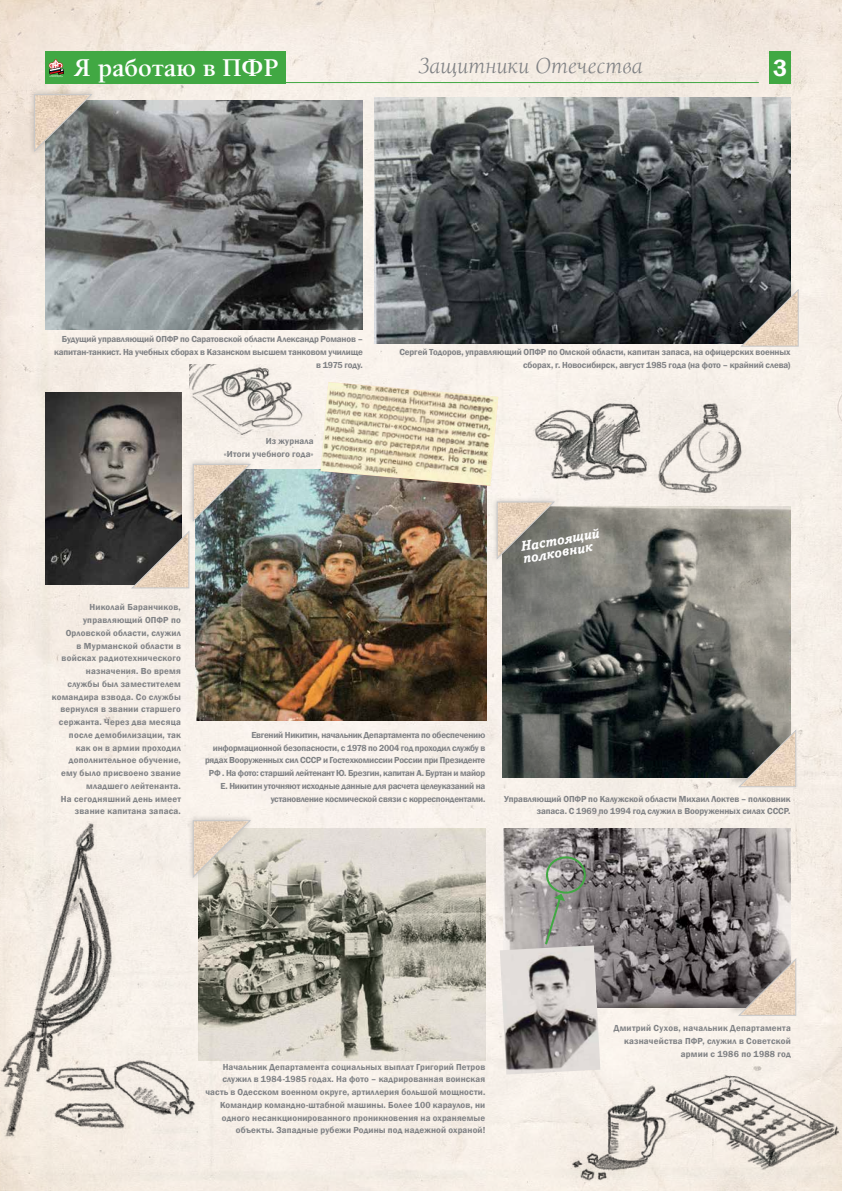
<style>
.page{position:relative;width:842px;height:1191px;background:#fff}
.page>*{position:absolute;margin:0;border:0;box-sizing:border-box;transform-origin:0 0}
.t1{font:700 26.4px "Alliance C";color:#fff}
.t2{font:600 24px "Franklin Gothic";color:#fff}
.t3{font:italic 23.4px "Alliance C";color:#808285}
.t4{font:italic 700 14px/12px "Amasis MTW1 G";color:#fff}
.t5{font:600 9px/12.8px "Franklin Gothic";letter-spacing:.01em;color:#808285;text-align:right}
.t6{font:600 9px/12.8px "Franklin Gothic";letter-spacing:-.03em;color:#808285;text-align:right}
.t7{font:600 9px/12.8px "Franklin Gothic";letter-spacing:-.01em;color:#808285}
.t8{font:600 9px/12.8px "Franklin Gothic";letter-spacing:-.015em;color:#808285;text-align:right}
.t9{font:600 9px/12.8px "Franklin Gothic";letter-spacing:.03em;color:#808285;text-align:right}
</style>
<div class="page">
<img style="left:0;top:0;width:842px;height:1191px">
<hr style="left:45px;top:82px;width:714px;height:1px;background:#41a843">
<div style="left:769px;top:51px;width:22px;height:32px;background:#41a843"></div>
<div style="left:45px;top:51px;width:241px;height:32px;background:#41a843"></div>
<svg style="left:49px;top:59px;width:14px;height:18px"></svg>
<img style="left:502px;top:506px;width:289px;height:271px">
<img style="left:375px;top:98px;width:416px;height:245px">
<img style="left:46px;top:392px;width:135px;height:192px">
<img style="left:45px;top:100px;width:318px;height:229px">
<img style="left:503px;top:828px;width:288px;height:180px">
<img style="left:500px;top:945px;width:100px;height:129px">
<img style="left:198px;top:828px;width:287px;height:232px">
<img style="left:571px;top:1047px;width:271px;height:140px">
<img style="left:529px;top:394px;width:120px;height:107px">
<img style="left:0;top:816px;width:197px;height:359px">
<div style="left:187px;top:814px;width:69px;height:68px;background:#000;opacity:.2"></div>
<svg style="left:192px;top:819px;width:59px;height:60px"></svg>
<img style="left:195px;top:470px;width:291px;height:250px">
<div style="left:546px;top:856px;width:40px;height:37px;border:2px solid #41a843;border-radius:50%"></div>
<img style="left:320px;top:382px;width:178px;height:104px">
<svg style="left:543px;top:893px;width:22px;height:53px"></svg>
<div style="left:726px;top:947px;width:68px;height:68px;background:#000;opacity:.2"></div>
<svg style="left:738px;top:956px;width:59px;height:60px"></svg>
<img style="left:190px;top:364px;width:124px;height:75px">
<img style="left:655px;top:400px;width:114px;height:96px">
<div style="left:29px;top:89px;width:68px;height:68px;background:#000;opacity:.2"></div>
<svg style="left:34px;top:93px;width:59px;height:60px"></svg>
<div style="left:728px;top:278px;width:68px;height:68px;background:#000;opacity:.2"></div>
<svg style="left:740px;top:287px;width:59px;height:60px"></svg>
<div style="left:119px;top:520px;width:68px;height:67px;background:#000;opacity:.2"></div>
<svg style="left:131px;top:529px;width:59px;height:60px"></svg>
<div style="left:726px;top:718px;width:68px;height:68px;background:#000;opacity:.2"></div>
<svg style="left:738px;top:728px;width:59px;height:60px"></svg>
<div style="left:491px;top:496px;width:69px;height:68px;background:#000;opacity:.2"></div>
<svg style="left:496px;top:500px;width:59px;height:60px"></svg>
<div style="left:187px;top:458px;width:69px;height:68px;background:#000;opacity:.2"></div>
<svg style="left:192px;top:463px;width:59px;height:60px"></svg>
<h1 class="t1" style="left:74px;top:51px;width:206px">Я работаю в ПФР</h1>
<h3 class="t3" style="left:418px;top:52px;width:226px">Защитники Отечества</h3>
<h2 class="t2" style="left:773px;top:53px;width:16px">3</h2>
<p class="t8" style="left:54px;top:333px;width:310px">по Саратовской области Александр Романов –<br>капитан-танкист. На учебных сборах в Казанском высшем танковом училище в 1975 году.</p>
<p class="t5" style="left:62px;top:333px;width:101px">Будущий управляющий ОПФР</p>
<p class="t5" style="left:224px;top:435px;width:91px">Из журнала<br>«Итоги учебного года»</p>
<p class="t5" style="left:399px;top:346px;width:131px">Сергей Тодоров, управляющий ОПФР</p>
<p class="t7" style="left:523px;top:346px;width:269px;text-align:right">по Омской области, капитан запаса, на офицерских военных сборах, г. Новосибирск, август 1985 года (на фото – крайний слева)</p>
<h3 class="t4" style="left:520px;top:541px;width:81px;rotate:-10deg">Настоящий полковник</h3>
<p class="t5" style="left:83px;top:601px;width:99px;text-align:left;text-indent:6px">Николай Баранчиков, управляющий ОПФР</p>
<p class="t5" style="left:52px;top:613px;width:131px">по<br>Орловской области, служил<br>в Мурманской области в войсках радиотехнического назначения. Во время службы был заместителем командира взвода. Со службы вернулся в звании старшего сержанта. Через два месяца после демобилизации, так<br>как он в армии проходил дополнительное обучение, ему было присвоено звание младшего лейтенанта.<br>На сегодняшний день имеет звание капитана запаса.</p>
<p class="t5" style="left:251px;top:728px;width:235px">Евгений Никитин, начальник Департамента по обеспечению</p>
<p class="t6" style="left:213px;top:741px;width:274px">информационной безопасности, с 1978 по 2004 год проходил службу в</p>
<p class="t5" style="left:205px;top:754px;width:102px">рядах Вооруженных сил СССР</p>
<p class="t6" style="left:209px;top:754px;width:278px">и Гостехкомиссии России при Президенте<br>РФ . На фото: старший лейтенант Ю. Брезгин, капитан А. Буртан и майор Е. Никитин уточняют исходные данные для расчета целеуказаний на установление космической связи с корреспондентами.</p>
<p class="t5" style="left:504px;top:792px;width:66px">Управляющий ОПФР</p>
<p class="t7" style="left:537px;top:792px;width:256px;text-indent:52px">по Калужской области Михаил Локтев – полковник запаса. С 1969 по 1994 год служил в Вооруженных силах СССР</p>
<p class="t5" style="left:788px;top:805px;width:4px">.</p>
<p class="t5" style="left:205px;top:1060px;width:281px">Начальник Департамента социальных выплат Григорий Петров служил в 1984-1985 годах. На фото – кадрированная воинская часть в Одесском военном округе, артиллерия большой мощности.<br>Командир командно-штабной машины. Более 100 караулов, ни одного несанкционированного проникновения на охраняемые объекты. Западные рубежи Родины под надежной охраной!</p>
<p class="t5" style="left:624px;top:1022px;width:168px;text-align:left;text-indent:-10px">Дмитрий Сухов, начальник Департамента казначейства ПФР</p>
<p class="t9" style="left:681px;top:1034px;width:112px">, служил в Советской армии с 1986 по 1988 год</p>
</div>
